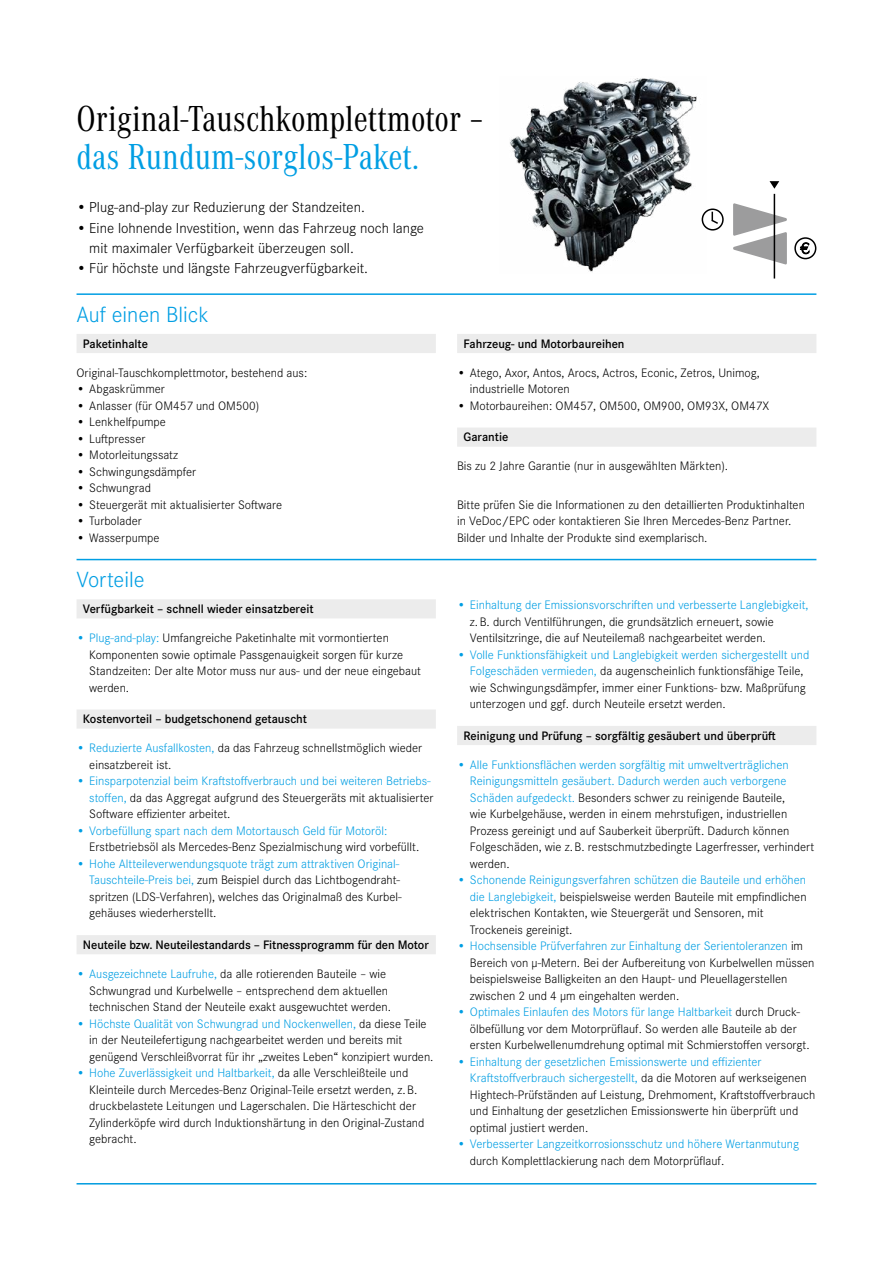
<style>
.page{position:relative;width:893px;height:1263px;background:#fff}
.page>*{position:absolute;margin:0;border:0;box-sizing:border-box;transform-origin:0 0}
.headline_black_25_25{font:37.5px/37.5px "Daimler CAC";color:#000}
.table_headline{font:300 22.8px "Daimler CS";color:#009ee3}
.t1{font:300 15px/20.2px "Daimler CS";color:#000}
.table_copy{font:300 12.75px/16.5px "Daimler CS";color:#000}
.table_subline{font:600 12.75px "Daimler CS";color:#000}
.t2{font:300 12.75px/16.5px "Daimler CS";color:#009ee3}
.s1{color:#009ee3}
.s2{color:#000}
</style>
<div class="page">
<img style="left:510px;top:78px;width:197px;height:194px">
<svg style="left:733px;top:203px;width:54px;height:62px"></svg>
<hr style="left:774px;top:194px;width:1px;height:85px;background:#000">
<svg style="left:769px;top:181px;width:10px;height:8px"></svg>
<div style="left:702px;top:208px;width:22px;height:23px;border:2px solid #000;border-radius:50%"></div>
<svg style="left:711px;top:212px;width:9px;height:12px"></svg>
<div style="left:794px;top:237px;width:22px;height:22px;border:2px solid #000;border-radius:50%"></div>
<svg style="left:800px;top:242px;width:10px;height:12px"></svg>
<hr style="left:77px;top:1183px;width:739px;height:1px;background:#009cdf">
<hr style="left:77px;top:293px;width:739px;height:2px;background:#009ee3">
<hr style="left:77px;top:559px;width:739px;height:1px;background:#009ee3">
<div style="left:77px;top:334px;width:359px;height:19px;background:#ececec"></div>
<div style="left:77px;top:599px;width:359px;height:19px;background:#ececec"></div>
<div style="left:77px;top:709px;width:359px;height:20px;background:#ececec"></div>
<div style="left:77px;top:935px;width:359px;height:19px;background:#ececec"></div>
<div style="left:457px;top:334px;width:359px;height:19px;background:#ececec"></div>
<div style="left:457px;top:428px;width:359px;height:19px;background:#ececec"></div>
<div style="left:457px;top:726px;width:359px;height:19px;background:#ececec"></div>
<p class="headline_black_25_25" style="left:77px;top:99px;width:410px">Original-Tauschkomplettmotor – <span class="s1">das Rundum-sorglos-Paket.</span></p>
<p class="t1" style="left:77px;top:196px;width:290px">• Plug-and-play zur Reduzierung der Standzeiten.</p>
<p class="t1" style="left:89px;top:217px;width:336px;text-indent:-13px">• Eine lohnende Investition, wenn das Fahrzeug noch lange mit maximaler Verfügbarkeit überzeugen soll.</p>
<p class="t1" style="left:77px;top:257px;width:293px">• Für höchste und längste Fahrzeugverfügbarkeit.</p>
<p class="table_headline" style="left:77px;top:298px;width:134px">Auf einen Blick</p>
<p class="table_subline" style="left:83px;top:334px;width:67px">Paketinhalte</p>
<p class="table_copy" style="left:77px;top:364px;width:232px">Original-Tauschkomplettmotor, bestehend aus:</p>
<p class="table_copy" style="left:77px;top:380px;width:90px">• Abgaskrümmer</p>
<p class="table_copy" style="left:77px;top:397px;width:184px">• Anlasser (für OM457 und OM500)</p>
<p class="table_copy" style="left:77px;top:413px;width:91px">• Lenkhelfpumpe</p>
<p class="table_copy" style="left:77px;top:430px;width:70px">• Luftpresser</p>
<p class="table_copy" style="left:77px;top:446px;width:103px">• Motorleitungssatz</p>
<p class="table_copy" style="left:77px;top:463px;width:121px">• Schwingungsdämpfer</p>
<p class="table_copy" style="left:77px;top:479px;width:76px">• Schwungrad</p>
<p class="table_copy" style="left:77px;top:496px;width:207px">• Steuergerät mit aktualisierter Software</p>
<p class="table_copy" style="left:77px;top:512px;width:67px">• Turbolader</p>
<p class="table_copy" style="left:77px;top:529px;width:85px">• Wasserpumpe</p>
<p class="table_headline" style="left:77px;top:563px;width:70px">Vorteile</p>
<p class="table_subline" style="left:83px;top:599px;width:232px">Verfügbarkeit – schnell wieder einsatzbereit</p>
<p class="table_copy" style="left:89px;top:629px;width:333px;text-indent:-13px"><span class="s1">• Plug-and-play:</span> Umfangreiche Paketinhalte mit vormontierten Komponenten sowie optimale Passgenauigkeit sorgen für kurze Standzeiten: Der alte Motor muss nur aus- und der neue eingebaut werden.</p>
<p class="table_subline" style="left:83px;top:709px;width:226px">Kostenvorteil – budgetschonend getauscht</p>
<p class="table_copy" style="left:89px;top:739px;width:334px;text-indent:-13px"><span class="s1">• Reduzierte Ausfallkosten,</span> da das Fahrzeug schnellstmöglich wieder einsatzbereit ist.</p>
<p class="table_copy" style="left:89px;top:772px;width:346px;text-indent:-13px"><span class="s1">• Einsparpotenzial beim Kraftstoffverbrauch und bei weiteren Betriebs&shy;stoffen,</span> da das Aggregat aufgrund des Steuergeräts mit aktualisierter<br>Software effizienter arbeitet.</p>
<p class="table_copy" style="left:89px;top:822px;width:331px;text-indent:-13px"><span class="s1">• Vorbefüllung spart nach dem Motortausch Geld für Motoröl:<br></span>Erstbetriebsöl als Mercedes-Benz Spezialmischung wird vorbefüllt.</p>
<p class="table_copy" style="left:89px;top:855px;width:314px;text-indent:-13px"><span class="s1">• Hohe Altteileverwendungsquote trägt zum attraktiven Original-Tauschteile-Preis bei,</span> zum Beispiel durch das Lichtbogendraht&shy;spritzen (LDS-Verfahren), welches das Originalmaß des Kurbel&shy;gehäuses wiederherstellt.</p>
<p class="table_subline" style="left:83px;top:935px;width:347px">Neuteile bzw. Neuteilestandards – Fitnessprogramm für den Motor</p>
<p class="table_copy" style="left:89px;top:965px;width:303px;text-indent:-13px"><span class="s1">• Ausgezeichnete Laufruhe,</span> da alle rotierenden Bauteile – wie<br>Schwungrad und Kurbelwelle – entsprechend dem aktuellen technischen Stand der Neuteile exakt ausgewuchtet werden.</p>
<p class="table_copy" style="left:89px;top:1014px;width:346px;text-indent:-13px"><span class="s1">• Höchste Qualität von Schwungrad und Nockenwellen,</span> da diese Teile in der Neuteilefertigung nachgearbeitet werden und bereits mit genügend Verschleißvorrat für ihr „zweites Leben“ konzipiert wurden.</p>
<p class="table_copy" style="left:89px;top:1064px;width:337px;text-indent:-13px"><span class="s1">• Hohe Zuverlässigkeit und Haltbarkeit,</span> da alle Verschleißteile und Kleinteile durch Mercedes-Benz Original-Teile ersetzt werden, z. B. druckbelastete Leitungen und Lagerschalen. Die Härteschicht der Zylinderköpfe wird durch Induktionshärtung in den Original-Zustand gebracht.</p>
<p class="table_subline" style="left:463px;top:334px;width:163px">Fahrzeug- und Motorbaureihen</p>
<p class="table_copy" style="left:470px;top:364px;width:291px;text-indent:-13px">• Atego, Axor, Antos, Arocs, Actros, Econic, Zetros, Unimog, industrielle Motoren</p>
<p class="table_copy" style="left:457px;top:397px;width:313px">• Motorbaureihen: OM457, OM500, OM900, OM93X, OM47X</p>
<p class="table_subline" style="left:463px;top:427px;width:46px">Garantie</p>
<p class="table_copy" style="left:457px;top:457px;width:272px">Bis zu 2 Jahre Garantie (nur in ausgewählten Märkten).</p>
<p class="table_copy" style="left:457px;top:495px;width:349px">Bitte prüfen Sie die Informationen zu den detaillierten Produktinhalten in VeDoc/EPC oder kontaktieren Sie Ihren Mercedes-Benz Partner.<br>Bilder und Inhalte der Produkte sind exemplarisch.</p>
<p class="table_copy" style="left:470px;top:596px;width:340px;text-indent:-13px"><span class="s1">• Einhaltung der Emissionsvorschriften und verbesserte Langlebigkeit, </span>z. B. durch Ventilführungen, die grundsätzlich erneuert, sowie<br>Ventilsitzringe, die auf Neuteilemaß nachgearbeitet werden.</p>
<p class="table_copy" style="left:470px;top:645px;width:341px;text-indent:-13px"><span class="s1">• Volle Funktionsfähigkeit und Langlebigkeit werden sichergestellt und Folgeschäden vermieden,</span> da augenscheinlich funktionsfähige Teile, wie Schwingungsdämpfer, immer einer Funktions- bzw. Maßprüfung unterzogen und ggf. durch Neuteile ersetzt werden.</p>
<p class="table_subline" style="left:463px;top:726px;width:314px">Reinigung und Prüfung – sorgfältig gesäubert und überprüft</p>
<p class="table_copy" style="left:470px;top:755px;width:346px;text-indent:-13px"><span class="s1">• Alle Funktionsflächen werden sorgfältig mit umweltverträglichen Reinigungsmitteln gesäubert. Dadurch werden auch verborgene Schäden aufgedeckt.</span> Besonders schwer zu reinigende Bauteile,<br>wie Kurbelgehäuse, werden in einem mehrstufigen, industriellen Prozess gereinigt und auf Sauberkeit überprüft. Dadurch können Folgeschäden, wie z. B. restschmutzbedingte Lagerfresser, verhindert werden.</p>
<p class="table_copy" style="left:470px;top:871px;width:338px;text-indent:-13px"><span class="s1">• Schonende Reinigungsverfahren schützen die Bauteile und erhöhen die Langlebigkeit,</span> beispielsweise werden Bauteile mit empfindlichen elektrischen Kontakten, wie Steuergerät und Sensoren, mit Trockeneis gereinigt.</p>
<p class="table_copy" style="left:470px;top:937px;width:346px;text-indent:-13px"><span class="s1">• Hochsensible Prüfverfahren zur Einhaltung der Serientoleranzen</span> im Bereich von μ-Metern. Bei der Aufbereitung von Kurbelwellen müssen beispielsweise Balligkeiten an den Haupt- und Pleuellagerstellen zwischen 2 und 4 μm eingehalten werden.</p>
<p class="table_copy" style="left:470px;top:1003px;width:341px;text-indent:-13px"><span class="s1">• Optimales Einlaufen des Motors für lange Haltbarkeit</span> durch Druck&shy;ölbefüllung vor dem Motorprüflauf. So werden alle Bauteile ab der ersten Kurbelwellenumdrehung optimal mit Schmierstoffen versorgt.</p>
<p class="table_copy" style="left:470px;top:1052px;width:347px;text-indent:-13px"><span class="s1">• Einhaltung der gesetzlichen Emissionswerte und effizienter Kraftstoffverbrauch sichergestellt,</span> da die Motoren auf werkseigenen Hightech-Prüfständen auf Leistung, Drehmoment, Kraftstoffverbrauch und Einhaltung der gesetzlichen Emissionswerte hin überprüft und optimal justiert werden.</p>
<p class="t2" style="left:470px;top:1135px;width:331px;text-indent:-13px">• Verbesserter Langzeitkorrosionsschutz und höhere Wertanmutung <span class="s2">durch Komplettlackierung nach dem Motorprüflauf.</span></p>
</div>
